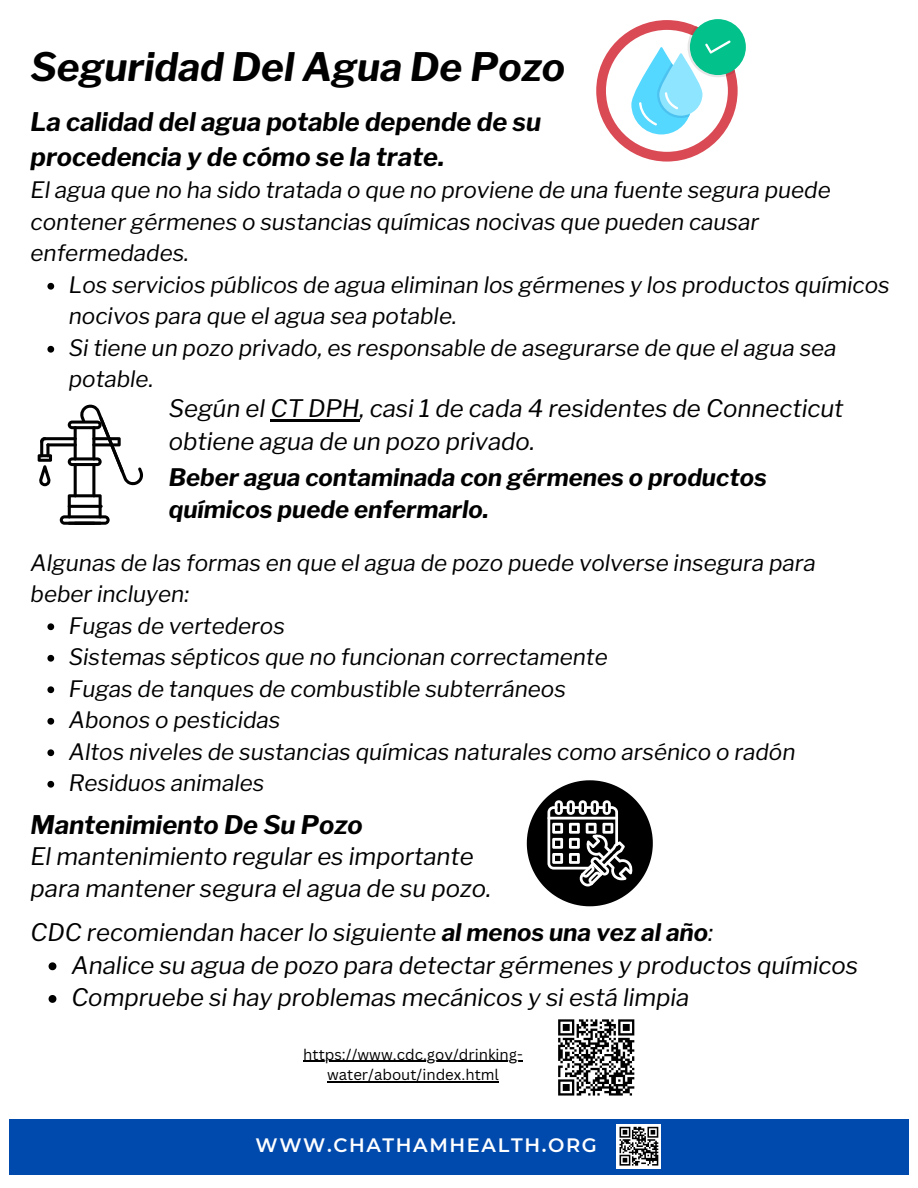
<style>
.page{position:relative;width:918px;height:1188px;background:#fff}
.page>*{position:absolute;margin:0;border:0;box-sizing:border-box;transform-origin:0 0}
.t1{font:italic 700 39px "Libre Franklin";color:#000}
.t2{font:italic 700 25.5px/34.8px "Libre Franklin";color:#000}
.t3{font:italic 24px/32.7px "Libre Franklin";color:#000}
.t4{font:italic 700 24px/32.7px "Libre Franklin";color:#000}
.t5{font:italic 22.5px/31.5px "Libre Franklin";color:#000}
.t6{font:600 19.35px "Montserrat";letter-spacing:.085em;color:#fff}
.t7{font:15px/20.2px "Canva Sans";color:#000;text-align:center}
.s1{font-weight:700}
</style>
<div class="page">
<div style="left:9px;top:1119px;width:900px;height:56px;background:#004aad"></div>
<svg style="left:616px;top:1124px;width:45px;height:45px"></svg>
<svg style="left:620px;top:1127px;width:38px;height:39px"></svg>
<hr style="left:74px;top:463px;width:3px;height:34px;background:#000;border-radius:2px">
<hr style="left:92px;top:463px;width:3px;height:34px;background:#000;border-radius:2px">
<svg style="left:60px;top:494px;width:50px;height:31px"></svg>
<hr style="left:68px;top:522px;width:34px;height:3px;background:#000;border-radius:2px">
<hr style="left:68px;top:505px;width:35px;height:3px;background:#000;border-radius:2px">
<svg style="left:38px;top:404px;width:105px;height:82px"></svg>
<div style="left:596px;top:20px;width:142px;height:142px;background:#da4a54;border-radius:50%"></div>
<div style="left:606px;top:30px;width:122px;height:122px;background:#fff;border-radius:50%"></div>
<div style="left:690px;top:19px;width:56px;height:56px;background:#02c18b;border-radius:50%"></div>
<svg style="left:631px;top:26px;width:104px;height:108px"></svg>
<svg style="left:558px;top:1019px;width:77px;height:77px"></svg>
<svg style="left:527px;top:780px;width:126px;height:126px"></svg>
<hr style="left:303px;top:1061px;width:220px;height:1px;background:#000">
<hr style="left:327px;top:1081px;width:172px;height:1px;background:#000">
<hr style="left:270px;top:420px;width:90px;height:2px;background:#000">
<svg style="left:47px;top:283px;width:7px;height:7px"></svg>
<svg style="left:47px;top:346px;width:7px;height:7px"></svg>
<svg style="left:47px;top:623px;width:7px;height:7px"></svg>
<svg style="left:47px;top:655px;width:7px;height:7px"></svg>
<svg style="left:47px;top:686px;width:7px;height:7px"></svg>
<svg style="left:47px;top:718px;width:7px;height:7px"></svg>
<svg style="left:47px;top:749px;width:7px;height:7px"></svg>
<svg style="left:47px;top:781px;width:7px;height:7px"></svg>
<svg style="left:49px;top:962px;width:7px;height:8px"></svg>
<svg style="left:49px;top:995px;width:7px;height:8px"></svg>
<p class="t1" style="left:31px;top:43px;width:536px">Seguridad Del Agua De Pozo</p>
<p class="t2" style="left:31px;top:104px;width:512px">La calidad del agua potable depende de su procedencia y de cómo se la trate.</p>
<p class="t5" style="left:31px;top:175px;width:802px">El agua que no ha sido tratada o que no proviene de una fuente segura puede contener gérmenes o sustancias químicas nocivas que pueden causar enfermedades.</p>
<h3 class="t5" style="left:69px;top:269px;width:822px">Los servicios públicos de agua eliminan los gérmenes y los productos químicos nocivos para que el agua sea potable.</h3>
<p class="t5" style="left:69px;top:332px;width:769px">Si tiene un pozo privado, es responsable de asegurarse de que el agua sea potable.</p>
<h4 class="t3" style="left:169px;top:392px;width:676px">Según el CT DPH, casi 1 de cada 4 residentes de Connecticut obtiene agua de un pozo privado.</h4>
<h2 class="t4" style="left:169px;top:461px;width:600px">Beber agua contaminada con gérmenes o productos químicos puede enfermarlo.</h2>
<h4 class="t5" style="left:31px;top:547px;width:787px">Algunas de las formas en que el agua de pozo puede volverse insegura para beber incluyen:</h4>
<p class="t5" style="left:69px;top:610px;width:218px">Fugas de vertederos</p>
<p class="t5" style="left:69px;top:641px;width:540px">Sistemas sépticos que no funcionan correctamente</p>
<p class="t5" style="left:69px;top:673px;width:499px">Fugas de tanques de combustible subterráneos</p>
<p class="t5" style="left:69px;top:704px;width:213px">Abonos o pesticidas</p>
<p class="t5" style="left:69px;top:736px;width:728px">Altos niveles de sustancias químicas naturales como arsénico o radón</p>
<p class="t5" style="left:69px;top:767px;width:197px">Residuos animales</p>
<p class="t2" style="left:31px;top:807px;width:334px">Mantenimiento De Su Pozo</p>
<p class="t3" style="left:31px;top:840px;width:462px">El mantenimiento regular es importante para mantener segura el agua de su pozo.</p>
<h2 class="t3" style="left:31px;top:916px;width:684px">CDC recomiendan hacer lo siguiente <span class="s1">al menos una vez al año</span>:</h2>
<h3 class="t3" style="left:71px;top:949px;width:788px">Analice su agua de pozo para detectar gérmenes y productos químicos</h3>
<h3 class="t3" style="left:71px;top:981px;width:620px">Compruebe si hay problemas mecánicos y si está limpia</h3>
<p class="t7" style="left:303px;top:1044px;width:221px">https://www.cdc.gov/drinking&shy;water/about/index.html</p>
<p class="t6" style="left:256px;top:1133px;width:343px">WWW.CHATHAMHEALTH.ORG</p>
</div>
